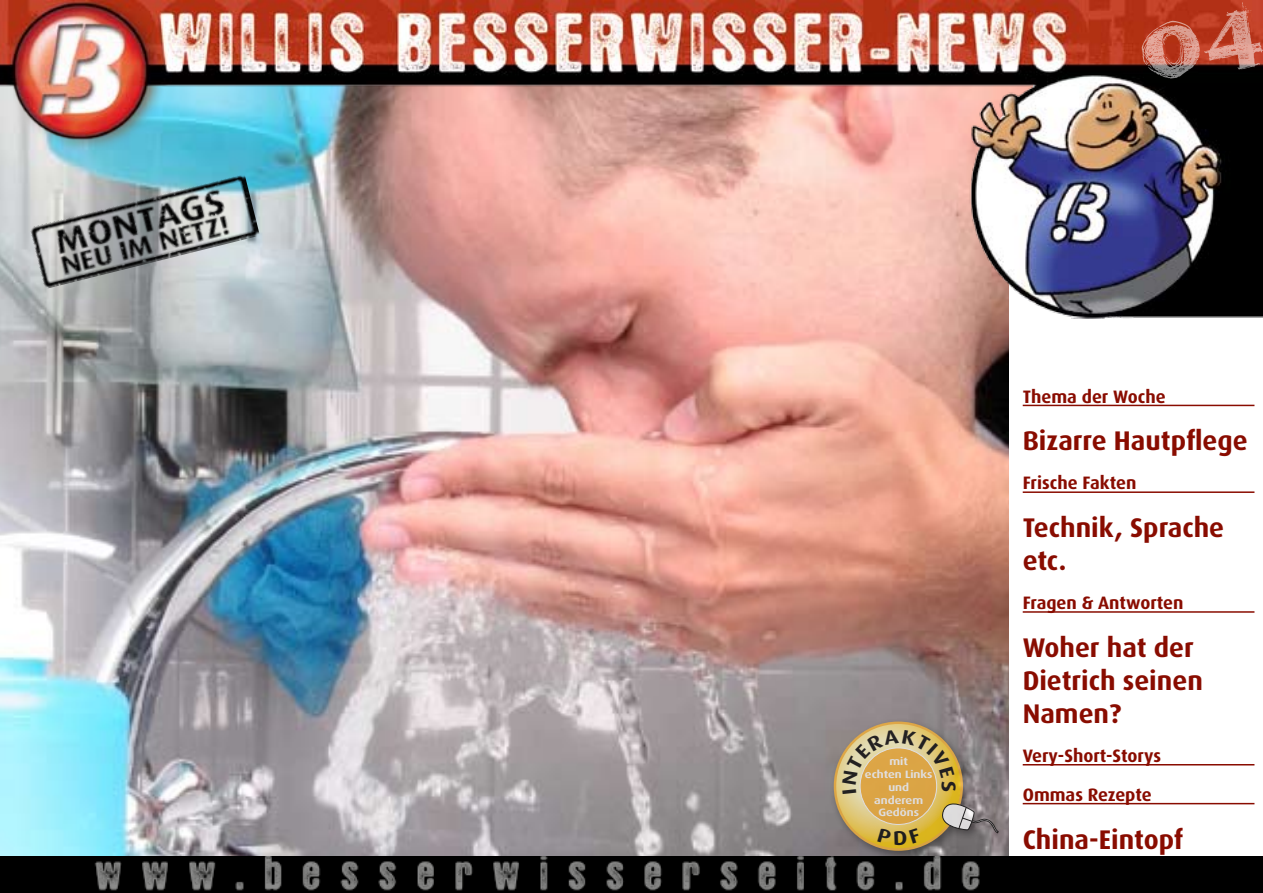
<style>
.page{position:relative;width:1263px;height:893px;background:#fff}
.page>*{position:absolute;margin:0;border:0;box-sizing:border-box;transform-origin:0 0}
.t1{font:700 27px/33px "Dax";color:#890c00}
.t2{font:700 18px/38.8px "Dax";color:#890c00}
.t3{font:700 10.65px/12.8px "Dax Wide";color:#fff;text-align:center}
</style>
<div class="page">
<img style="left:0;top:319px;width:1010px;height:538px">
<hr style="left:1023px;top:405px;width:231px;height:1px;background:#890c00">
<hr style="left:1023px;top:491px;width:231px;height:2px;background:#890c00">
<hr style="left:1023px;top:611px;width:231px;height:2px;background:#890c00">
<hr style="left:1023px;top:764px;width:231px;height:1px;background:#890c00">
<hr style="left:1023px;top:803px;width:231px;height:1px;background:#890c00">
<img style="left:0;top:857px;width:1263px;height:36px">
<img style="left:0;top:0;width:1263px;height:319px">
<div style="left:828px;top:716px;width:180px;height:145px;background:#000;opacity:.48"></div>
<img style="left:30px;top:174px;width:230px;height:115px">
<svg style="left:1138px;top:0;width:125px;height:85px;background:#8e2b17"></svg>
<svg style="left:835px;top:723px;width:164px;height:126px;background:#bca36c"></svg>
<p class="t3" style="left:865px;top:755px;width:69px">mit<br>echten Links und anderem<br>Gedöns</p>
<p class="t2" style="left:1023px;top:377px;width:144px">Thema der Woche</p>
<p class="t1" style="left:1023px;top:425px;width:226px">Bizarre Hautpflege</p>
<p class="t2" style="left:1023px;top:464px;width:115px">Frische Fakten</p>
<p class="t1" style="left:1023px;top:511px;width:203px">Technik, Sprache etc.</p>
<p class="t2" style="left:1023px;top:583px;width:162px">Fragen &amp; Antworten</p>
<p class="t1" style="left:1023px;top:631px;width:182px">Woher hat der<br>Dietrich seinen<br>Namen?</p>
<p class="t2" style="left:1023px;top:736px;width:140px">Very-Short-Storys<br>Ommas Rezepte</p>
<p class="t1" style="left:1023px;top:823px;width:162px">China-Eintopf</p>
</div>
